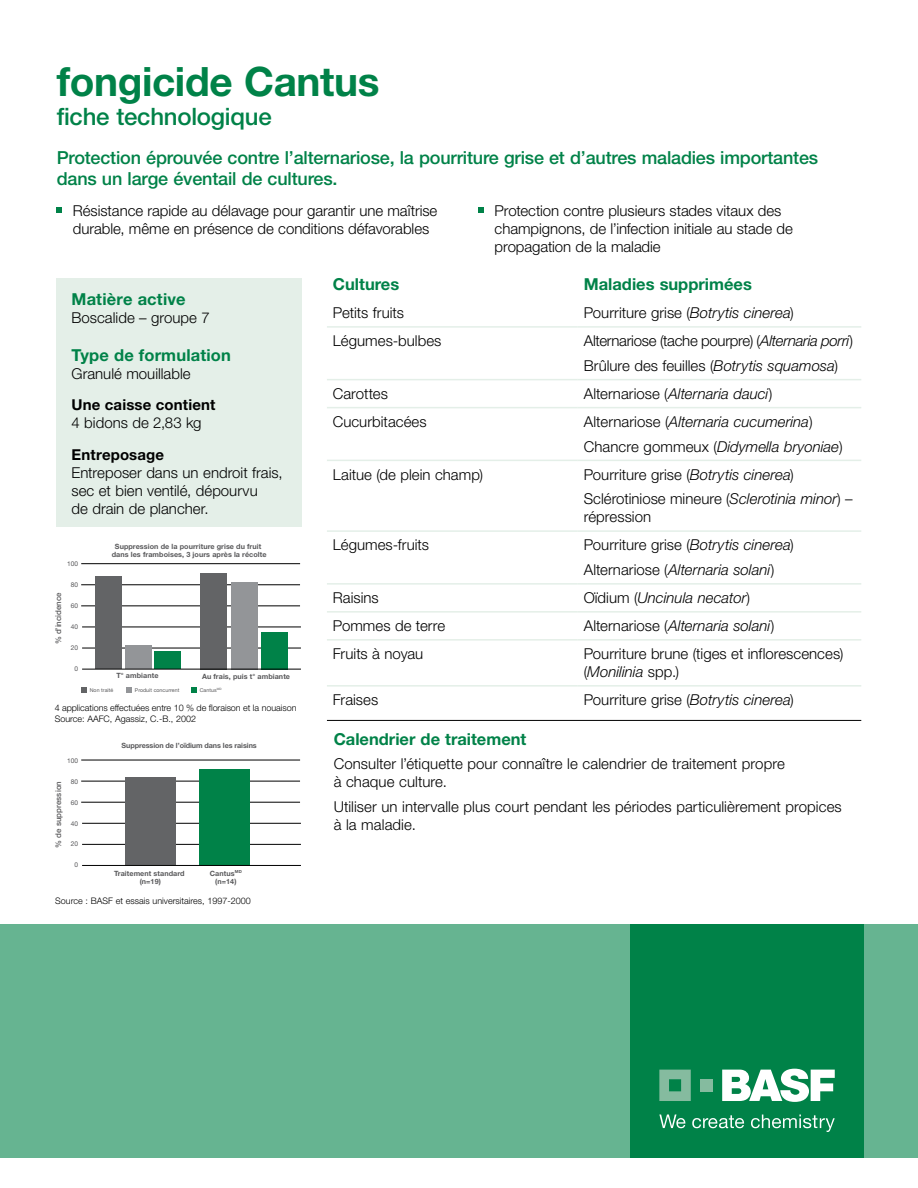
<style>
.page{position:relative;width:918px;height:1188px;background:#fff}
.page>*{position:absolute;margin:0;border:0;box-sizing:border-box;transform-origin:0 0}
.t1{font:700 40.5px "Helvetica Neue LT Std";letter-spacing:-.01em;color:#008248}
.t2{font:500 24px "Helvetica Neue LT Std";letter-spacing:-.01em;color:#008248}
.t3{font:500 18px/21px "Helvetica Neue LT Std";letter-spacing:-.01em;color:#008248}
.t4{font:700 16.5px "Helvetica Neue LT Std";color:#008248}
.t5{font:300 15px/18px "Helvetica Neue LT Std";color:#000}
.t6{font:italic 300 15px/24.8px "Helvetica Neue LT Std";color:#000}
.t7{font:700 15px "Helvetica Neue LT Std";letter-spacing:.01em;color:#000}
.t8{font:300 9px/10.5px "Helvetica Neue LT Std";color:#000}
.t9{font:500 7.8px "Helvetica Neue LT Std";letter-spacing:.01em;color:#58585a}
.t10{font:700 7.2px/8.6px "Helvetica Neue LT Std";letter-spacing:.01em;color:#58585a;text-align:center}
.t11{font:700 7.2px "Helvetica Neue LT Std";letter-spacing:-.01em;color:#58585a}
.t12{font:6.6px "Helvetica Neue LT Std";letter-spacing:.005em;color:#58585a}
.t13{font:5.25px "Helvetica Neue LT Std";letter-spacing:.01em;color:#58585a}
.s1{font-style:italic}
.s2{font-style:normal}
</style>
<div class="page">
<div style="left:0;top:924px;width:918px;height:234px;background:#66b491"></div>
<div style="left:630px;top:924px;width:234px;height:234px;background:#008248"></div>
<svg style="left:659px;top:1070px;width:32px;height:31px"></svg>
<div style="left:700px;top:1079px;width:13px;height:12px;background:#85bb9f"></div>
<svg style="left:722px;top:1069px;width:113px;height:33px"></svg>
<svg style="left:659px;top:1115px;width:26px;height:13px"></svg>
<svg style="left:692px;top:1115px;width:52px;height:13px"></svg>
<svg style="left:751px;top:1115px;width:84px;height:17px"></svg>
<div style="left:57px;top:278px;width:245px;height:249px;background:#e4efe8"></div>
<svg style="left:57px;top:208px;width:5px;height:5px"></svg>
<svg style="left:478px;top:208px;width:6px;height:5px"></svg>
<hr style="left:327px;top:720px;width:534px;height:1px;background:#000">
<hr style="left:327px;top:326px;width:251px;height:2px;background:#e4efe8">
<hr style="left:578px;top:326px;width:283px;height:2px;background:#e4efe8">
<hr style="left:327px;top:379px;width:251px;height:1px;background:#e4efe8">
<hr style="left:578px;top:379px;width:283px;height:1px;background:#e4efe8">
<hr style="left:327px;top:407px;width:251px;height:1px;background:#e4efe8">
<hr style="left:578px;top:407px;width:283px;height:1px;background:#e4efe8">
<hr style="left:327px;top:460px;width:251px;height:1px;background:#e4efe8">
<hr style="left:578px;top:460px;width:283px;height:1px;background:#e4efe8">
<hr style="left:327px;top:530px;width:251px;height:2px;background:#e4efe8">
<hr style="left:578px;top:530px;width:283px;height:2px;background:#e4efe8">
<hr style="left:327px;top:583px;width:251px;height:2px;background:#e4efe8">
<hr style="left:578px;top:583px;width:283px;height:2px;background:#e4efe8">
<hr style="left:327px;top:611px;width:251px;height:2px;background:#e4efe8">
<hr style="left:578px;top:611px;width:283px;height:2px;background:#e4efe8">
<hr style="left:327px;top:639px;width:251px;height:2px;background:#e4efe8">
<hr style="left:578px;top:639px;width:283px;height:2px;background:#e4efe8">
<hr style="left:327px;top:685px;width:251px;height:2px;background:#e4efe8">
<hr style="left:578px;top:685px;width:283px;height:2px;background:#e4efe8">
<svg style="left:81px;top:687px;width:6px;height:6px"></svg>
<hr style="left:81px;top:563px;width:219px;height:1px;background:#000">
<hr style="left:81px;top:606px;width:219px;height:1px;background:#000">
<hr style="left:81px;top:585px;width:219px;height:1px;background:#000">
<hr style="left:82px;top:627px;width:219px;height:1px;background:#000">
<hr style="left:82px;top:648px;width:219px;height:1px;background:#000">
<div style="left:155px;top:651px;width:26px;height:18px;background:#008248"></div>
<div style="left:95px;top:576px;width:26px;height:93px;background:#636466"></div>
<div style="left:125px;top:645px;width:26px;height:24px;background:#939598"></div>
<div style="left:261px;top:632px;width:26px;height:37px;background:#008248"></div>
<div style="left:201px;top:573px;width:26px;height:96px;background:#636466"></div>
<div style="left:231px;top:582px;width:26px;height:87px;background:#939598"></div>
<hr style="left:82px;top:669px;width:219px;height:1px;background:#000">
<svg style="left:192px;top:687px;width:5px;height:6px"></svg>
<svg style="left:127px;top:687px;width:5px;height:6px"></svg>
<hr style="left:81px;top:760px;width:219px;height:1px;background:#000">
<hr style="left:81px;top:802px;width:219px;height:1px;background:#000">
<hr style="left:81px;top:781px;width:219px;height:1px;background:#000">
<hr style="left:82px;top:823px;width:219px;height:1px;background:#000">
<hr style="left:82px;top:844px;width:219px;height:1px;background:#000">
<div style="left:199px;top:769px;width:51px;height:96px;background:#008248"></div>
<div style="left:125px;top:778px;width:50px;height:87px;background:#636466"></div>
<hr style="left:82px;top:865px;width:219px;height:1px;background:#000">
<h1 class="t1" style="left:57px;top:57px;width:324px">fongicide Cantus</h1>
<h2 class="t2" style="left:57px;top:102px;width:217px">fiche technologique</h2>
<p class="t3" style="left:57px;top:147px;width:763px">Protection éprouvée contre l’alternariose, la pourriture grise et d’autres maladies importantes dans un large éventail de cultures.</p>
<p class="t5" style="left:73px;top:201px;width:366px">Résistance rapide au délavage pour garantir une maîtrise durable, même en présence de conditions défavorables</p>
<p class="t5" style="left:495px;top:201px;width:300px">Protection contre plusieurs stades vitaux des champignons, de l’infection initiale au stade de propagation de la maladie</p>
<p class="t4" style="left:72px;top:289px;width:115px">Matière active</p>
<p class="t5" style="left:72px;top:309px;width:140px">Boscalide – groupe 7</p>
<p class="t4" style="left:72px;top:345px;width:161px">Type de formulation</p>
<p class="t5" style="left:72px;top:364px;width:121px">Granulé mouillable</p>
<p class="t7" style="left:72px;top:396px;width:145px">Une caisse contient</p>
<p class="t5" style="left:72px;top:414px;width:132px">4 bidons de 2,83 kg</p>
<p class="t7" style="left:72px;top:445px;width:94px">Entreposage</p>
<p class="t5" style="left:72px;top:463px;width:213px">Entreposer dans un endroit frais, sec et bien ventilé, dépourvu<br>de drain de plancher.</p>
<p class="t12" style="left:67px;top:560px;width:13px">100</p>
<p class="t12" style="left:71px;top:581px;width:9px">80</p>
<p class="t12" style="left:71px;top:602px;width:9px">60</p>
<p class="t12" style="left:71px;top:623px;width:9px">40</p>
<p class="t12" style="left:71px;top:644px;width:9px">20</p>
<p class="t12" style="left:74px;top:665px;width:5px">0</p>
<p class="t9" style="left:54px;top:644px;width:54px;rotate:-90deg">% d’incidence</p>
<p class="t10" style="left:112px;top:542px;width:156px">Suppression de la pourriture grise du fruit dans les framboises, 3 jours après la récolte</p>
<p class="t10" style="left:116px;top:671px;width:44px">T° ambiante</p>
<p class="t10" style="left:202px;top:672px;width:90px">Au frais, puis t° ambiante</p>
<p class="t13" style="left:200px;top:687px;width:23px">Cantus<sup>MD</sup></p>
<p class="t13" style="left:90px;top:687px;width:25px">Non traité</p>
<p class="t13" style="left:135px;top:687px;width:46px">Produit concurrent</p>
<p class="t8" style="left:55px;top:702px;width:243px">4 applications effectuées entre 10 % de floraison et la nouaison<br>Source: AAFC, Agassiz, C.-B., 2002</p>
<p class="t12" style="left:67px;top:756px;width:13px">100</p>
<p class="t12" style="left:71px;top:777px;width:9px">80</p>
<p class="t12" style="left:71px;top:798px;width:9px">60</p>
<p class="t12" style="left:71px;top:819px;width:9px">40</p>
<p class="t12" style="left:71px;top:840px;width:9px">20</p>
<p class="t12" style="left:74px;top:861px;width:5px">0</p>
<p class="t9" style="left:54px;top:848px;width:69px;rotate:-90deg">% de suppression</p>
<p class="t11" style="left:122px;top:741px;width:137px">Suppression de l’oïdium dans les raisins</p>
<p class="t10" style="left:114px;top:869px;width:72px">Traitement standard (n=19)</p>
<p class="t10" style="left:210px;top:869px;width:33px">Cantus<sup>MD </sup>(n=14)</p>
<p class="t8" style="left:55px;top:895px;width:197px">Source : BASF et essais universitaires, 1997-2000</p>
<p class="t4" style="left:333px;top:274px;width:68px">Cultures</p>
<p class="t4" style="left:584px;top:274px;width:170px">Maladies supprimées</p>
<p class="t5" style="left:333px;top:304px;width:73px">Petits fruits</p>
<p class="t5" style="left:584px;top:304px;width:212px">Pourriture grise (<span class="s1">Botrytis cinerea</span>)</p>
<p class="t5" style="left:333px;top:332px;width:110px">Légumes-bulbes</p>
<p class="t5" style="left:584px;top:328px;width:271px;line-height:24.8px">Alternariose (tache pourpre) (<span class="s1">Alternaria porri</span>)<br>Brûlure des feuilles (<span class="s1">Botrytis squamosa</span>)</p>
<p class="t5" style="left:333px;top:384px;width:56px">Carottes</p>
<p class="t6" style="left:584px;top:381px;width:190px"><span class="s2">Alternariose (</span>Alternaria dauci<span class="s2">)</span></p>
<p class="t5" style="left:333px;top:412px;width:95px">Cucurbitacées</p>
<p class="t6" style="left:584px;top:409px;width:260px"><span class="s2">Alternariose (</span>Alternaria cucumerina<span class="s2">)<br>Chancre gommeux (</span>Didymella bryoniae<span class="s2">)</span></p>
<p class="t5" style="left:333px;top:465px;width:152px">Laitue (de plein champ)</p>
<p class="t5" style="left:584px;top:462px;width:271px;line-height:24.8px">Pourriture grise (<span class="s1">Botrytis cinerea</span>)<br>Sclérotiniose mineure (<span class="s1">Sclerotinia minor</span>) –</p>
<p class="t5" style="left:584px;top:508px;width:69px">répression</p>
<p class="t5" style="left:333px;top:536px;width:98px">Légumes-fruits</p>
<p class="t5" style="left:584px;top:532px;width:212px;line-height:24.8px">Pourriture grise (<span class="s1">Botrytis cinerea</span>)<br>Alternariose (<span class="s1">Alternaria solani</span>)</p>
<p class="t5" style="left:333px;top:589px;width:47px">Raisins</p>
<p class="t6" style="left:584px;top:585px;width:168px"><span class="s2">Oïdium (</span>Uncinula necator<span class="s2">)</span></p>
<p class="t5" style="left:333px;top:617px;width:114px">Pommes de terre</p>
<p class="t6" style="left:584px;top:613px;width:192px"><span class="s2">Alternariose (</span>Alternaria solani<span class="s2">)</span></p>
<p class="t5" style="left:333px;top:645px;width:92px">Fruits à noyau</p>
<p class="t5" style="left:584px;top:645px;width:261px">Pourriture brune (tiges et inflorescences) (<span class="s1">Monilinia</span> spp.)</p>
<p class="t5" style="left:333px;top:691px;width:47px">Fraises</p>
<p class="t5" style="left:584px;top:691px;width:212px">Pourriture grise (<span class="s1">Botrytis cinerea</span>)</p>
<p class="t4" style="left:334px;top:728px;width:194px">Calendrier de traitement</p>
<p class="t5" style="left:334px;top:755px;width:453px">Consulter l’étiquette pour connaître le calendrier de traitement propre à chaque culture.</p>
<p class="t5" style="left:334px;top:797px;width:510px">Utiliser un intervalle plus court pendant les périodes particulièrement propices à la maladie.</p>
</div>
